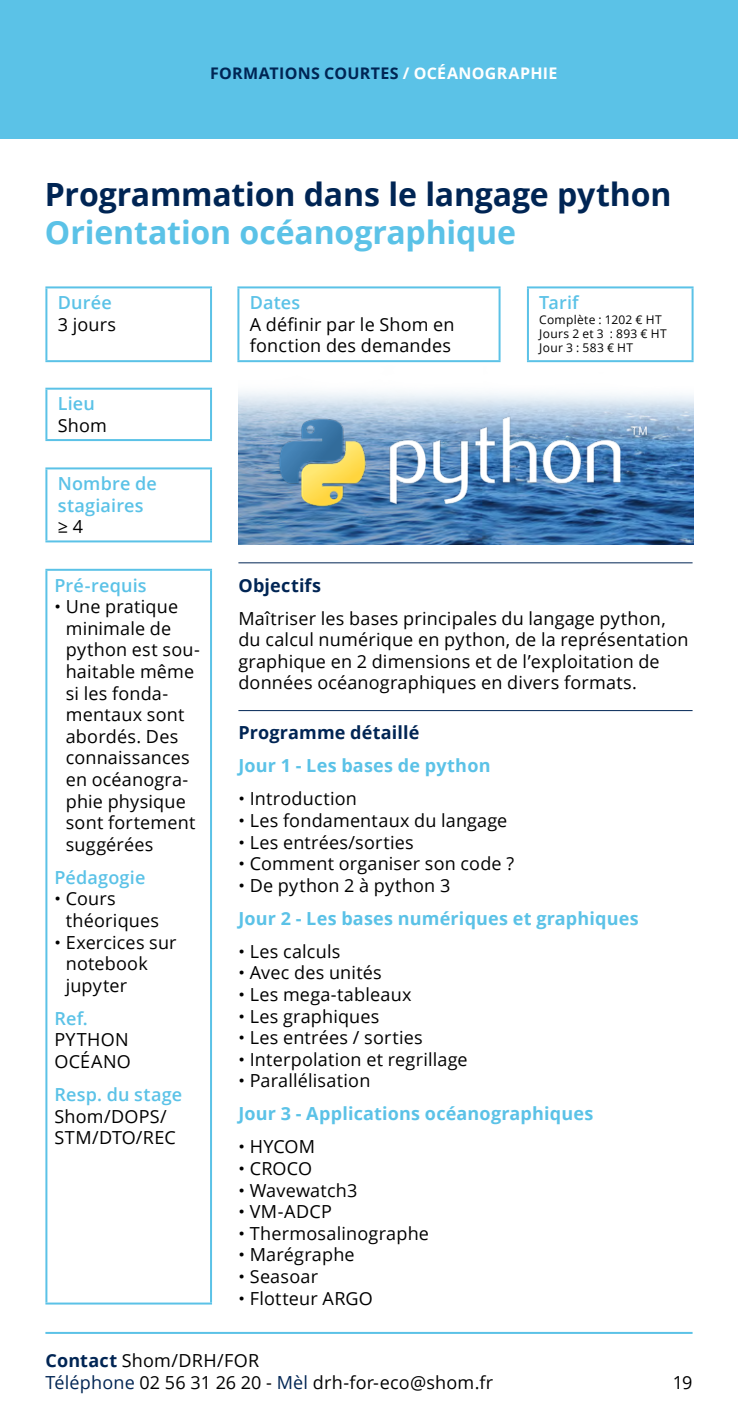
<style>
.page{position:relative;width:738px;height:1418px;background:#fff}
.page>*{position:absolute;margin:0;border:0;box-sizing:border-box;transform-origin:0 0}
.t1{font:700 32px "Open Sans";letter-spacing:-.005em;color:#002554}
.t2{font:700 32px "Open Sans";letter-spacing:-.005em;color:#5bc2e7}
.t3{font:18px/21.6px "Open Sans";letter-spacing:.01em;color:#000}
.t4{font:700 18px/33px "Open Sans";letter-spacing:.01em;color:#5bc2e7}
.t5{font:600 18px/21.6px "Open Sans";letter-spacing:.01em;color:#5bc2e7}
.t6{font:700 18px "Open Sans";letter-spacing:.01em;color:#002554}
.t7{font:700 16px "Open Sans";letter-spacing:.02em;color:#002554}
.t8{font:12px/14.4px "Open Sans";letter-spacing:.025em;color:#000}
.s1{color:#fff}
.s2{font-family:"Helvetica"}
.s3{font-family:"Helvetica";font-weight:400;color:#000}
.s4{font-weight:400;color:#000}
.s5{font-weight:700;color:#002554}
.s6{color:#002554}
</style>
<div class="page">
<div style="left:0;top:0;width:737px;height:139px;background:#5bc2e7"></div>
<hr style="left:45px;top:1331px;width:647px;height:2px;background:#5bc2e7">
<img style="left:238px;top:286px;width:455px;height:259px">
<img style="left:277px;top:381px;width:371px;height:164px">
<hr style="left:238px;top:562px;width:454px;height:1px;background:#002554">
<hr style="left:238px;top:710px;width:454px;height:1px;background:#002554">
<hr style="left:45px;top:389px;width:2px;height:50px;background:#5bc2e7">
<hr style="left:45px;top:387px;width:167px;height:2px;background:#5bc2e7">
<hr style="left:210px;top:389px;width:2px;height:50px;background:#5bc2e7">
<hr style="left:45px;top:439px;width:167px;height:2px;background:#5bc2e7">
<hr style="left:45px;top:469px;width:2px;height:71px;background:#5bc2e7">
<hr style="left:45px;top:467px;width:167px;height:2px;background:#5bc2e7">
<hr style="left:210px;top:469px;width:2px;height:71px;background:#5bc2e7">
<hr style="left:45px;top:540px;width:167px;height:2px;background:#5bc2e7">
<hr style="left:45px;top:571px;width:2px;height:731px;background:#5bc2e7">
<hr style="left:45px;top:569px;width:167px;height:2px;background:#5bc2e7">
<hr style="left:210px;top:571px;width:2px;height:731px;background:#5bc2e7">
<hr style="left:45px;top:1302px;width:167px;height:2px;background:#5bc2e7">
<hr style="left:45px;top:288px;width:2px;height:72px;background:#5bc2e7">
<hr style="left:45px;top:286px;width:167px;height:2px;background:#5bc2e7">
<hr style="left:45px;top:360px;width:167px;height:2px;background:#5bc2e7">
<hr style="left:210px;top:288px;width:2px;height:72px;background:#5bc2e7">
<hr style="left:237px;top:288px;width:2px;height:72px;background:#5bc2e7">
<hr style="left:237px;top:286px;width:263px;height:2px;background:#5bc2e7">
<hr style="left:237px;top:360px;width:263px;height:2px;background:#5bc2e7">
<hr style="left:498px;top:288px;width:2px;height:72px;background:#5bc2e7">
<hr style="left:526px;top:288px;width:2px;height:72px;background:#5bc2e7">
<hr style="left:526px;top:286px;width:167px;height:2px;background:#5bc2e7">
<hr style="left:691px;top:288px;width:2px;height:72px;background:#5bc2e7">
<hr style="left:526px;top:360px;width:167px;height:2px;background:#5bc2e7">
<p class="t7" style="left:210px;top:62px;width:349px">FORMATIONS COURTES <span class="s1">/ OCÉANOGRAPHIE</span></p>
<h1 class="t1" style="left:45px;top:171px;width:627px">Programmation dans le langage python</h1>
<h1 class="t2" style="left:45px;top:210px;width:472px">Orientation océanographique</h1>
<p class="t5" style="left:58px;top:291px;width:55px">Durée</p>
<p class="t3" style="left:58px;top:313px;width:60px">3 jours</p>
<p class="t5" style="left:58px;top:393px;width:39px">Lieu</p>
<p class="t3" style="left:58px;top:414px;width:51px">Shom</p>
<p class="t5" style="left:58px;top:472px;width:101px">Nombre de stagiaires</p>
<p class="t3" style="left:58px;top:515px;width:27px">≥ 4</p>
<p class="t5" style="left:54px;top:574px;width:94px">Pré-requis</p>
<p class="t3" style="left:66px;top:595px;width:135px;text-indent:-11px"><span class="s2">•</span> Une pratique minimale de python est sou&shy;haitable même si les fonda&shy;mentaux sont abordés. Des connaissances en océanogra&shy;phie physique sont fortement suggérées</p>
<p class="t5" style="left:54px;top:866px;width:92px">Pédagogie</p>
<p class="t3" style="left:66px;top:887px;width:95px;text-indent:-11px"><span class="s2">•</span> Cours théoriques</p>
<p class="t3" style="left:66px;top:930px;width:112px;text-indent:-11px"><span class="s2">•</span> Exercices sur notebook jupyter</p>
<p class="t5" style="left:54px;top:1007px;width:35px">Ref.</p>
<p class="t3" style="left:54px;top:1028px;width:78px">PYTHON<br>OCÉANO</p>
<p class="t5" style="left:54px;top:1083px;width:129px">Resp. du stage</p>
<p class="t3" style="left:54px;top:1104px;width:123px">Shom/DOPS/<br>STM/DTO/REC</p>
<p class="t5" style="left:249px;top:291px;width:52px">Dates</p>
<p class="t3" style="left:249px;top:313px;width:206px">A définir par le Shom en fonction des demandes</p>
<p class="t5" style="left:539px;top:291px;width:41px">Tarif</p>
<p class="t8" style="left:539px;top:312px;width:129px">Complète : 1202 € HT<br>Jours 2 et 3 : 893 € HT<br>Jour 3 : 583 € HT</p>
<p class="t6" style="left:238px;top:572px;width:84px">Objectifs</p>
<p class="t3" style="left:238px;top:607px;width:451px">Maîtriser les bases principales du langage python, du calcul numérique en python, de la représentation graphique en 2 dimensions et de l’exploitation de données océanographiques en divers formats.</p>
<p class="t6" style="left:238px;top:720px;width:182px">Programme détaillé</p>
<p class="t4" style="left:238px;top:749px;width:253px">Jour 1 - Les bases de python</p>
<p class="t3" style="left:238px;top:787px;width:120px"><span class="s2">•</span> Introduction</p>
<p class="t3" style="left:238px;top:809px;width:270px"><span class="s2">•</span> Les fondamentaux du langage</p>
<p class="t3" style="left:238px;top:830px;width:177px"><span class="s2">•</span> Les entrées/sorties</p>
<p class="t3" style="left:238px;top:852px;width:277px"><span class="s2">•</span> Comment organiser son code ?</p>
<p class="t4" style="left:238px;top:868px;width:401px"><span class="s3">•</span> <span class="s4">De python 2 à python 3<br></span>Jour 2 - Les bases numériques et graphiques</p>
<p class="t3" style="left:238px;top:939px;width:103px"><span class="s2">•</span> Les calculs</p>
<p class="t3" style="left:238px;top:961px;width:145px"><span class="s2">•</span> Avec des unités</p>
<p class="t3" style="left:238px;top:983px;width:174px"><span class="s2">•</span> Les mega-tableaux</p>
<p class="t3" style="left:238px;top:1004px;width:142px"><span class="s2">•</span> Les graphiques</p>
<p class="t3" style="left:238px;top:1026px;width:186px"><span class="s2">•</span> Les entrées / sorties</p>
<p class="t3" style="left:238px;top:1047px;width:230px"><span class="s2">•</span> Interpolation et regrillage</p>
<p class="t4" style="left:238px;top:1063px;width:356px"><span class="s3">•</span> <span class="s4">Parallélisation<br></span>Jour 3 - Applications océanographiques</p>
<p class="t3" style="left:238px;top:1135px;width:78px"><span class="s2">•</span> HYCOM</p>
<p class="t3" style="left:238px;top:1157px;width:75px"><span class="s2">•</span> CROCO</p>
<p class="t3" style="left:238px;top:1178px;width:120px"><span class="s2">•</span> Wavewatch3</p>
<p class="t3" style="left:238px;top:1200px;width:95px"><span class="s2">•</span> VM-ADCP</p>
<p class="t3" style="left:238px;top:1221px;width:192px"><span class="s2">•</span> Thermosalinographe</p>
<p class="t3" style="left:238px;top:1243px;width:118px"><span class="s2">•</span> Marégraphe</p>
<p class="t3" style="left:238px;top:1265px;width:81px"><span class="s2">•</span> Seasoar</p>
<p class="t3" style="left:238px;top:1286px;width:136px"><span class="s2">•</span> Flotteur ARGO</p>
<p class="t3" style="left:45px;top:1349px;width:449px"><span class="s5">Contact</span> Shom/DRH/FOR<br><span class="s6">Téléphone</span> 02 56 31 26 20 - <span class="s6">Mèl</span> drh-for-eco@shom.fr</p>
<p class="t3" style="left:672px;top:1370px;width:21px">19</p>
</div>
